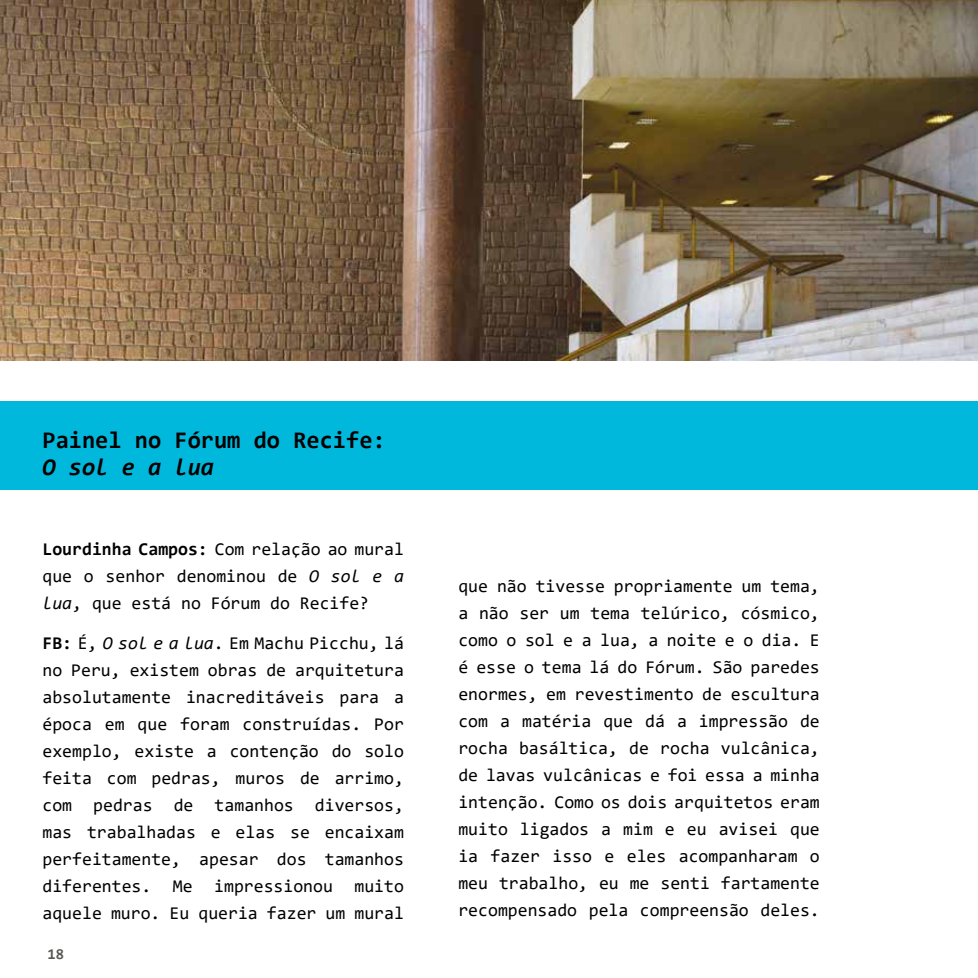
<style>
.page{position:relative;width:978px;height:978px;background:#fff}
.page>*{position:absolute;margin:0;border:0;box-sizing:border-box;transform-origin:0 0}
.t1{font:700 24px "Consolas";color:#000}
.t2{font:italic 700 24px "Consolas";color:#000}
.t3{font:18px/27px "Consolas";color:#000;text-align:justify}
.t4{font:700 15px "Consolas";color:#575756}
.s1{font-weight:700}
.s2{font-style:italic}
</style>
<div class="page">
<div style="left:0;top:402px;width:978px;height:88px;background:#00b8dc"></div>
<img style="left:0;top:0;width:978px;height:360px">
<h1 class="t1" style="left:43px;top:425px;width:345px">Painel no Fórum do Recife:</h1>
<h1 class="t2" style="left:43px;top:450px;width:173px">O sol e a lua</h1>
<p class="t3" style="left:43px;top:535px;width:363px"><span class="s1">Lourdinha Campos:</span> Com relação ao mural que o senhor denominou de <span class="s2">O sol e a lua</span>, que está no Fórum do Recife?</p>
<p class="t3" style="left:43px;top:629px;width:363px"><span class="s1">FB:</span> É, <span class="s2">O sol e a lua</span>. Em Machu Picchu, lá no Peru, existem obras de arquitetura absolutamente inacreditáveis para a época em que foram construídas. Por exemplo, existe a contenção do solo feita com pedras, muros de arrimo, com pedras de tamanhos diversos, mas trabalhadas e elas se encaixam perfeitamente, apesar dos tamanhos diferentes. Me impressionou muito aquele muro. Eu queria fazer um mural</p>
<p class="t4" style="left:47px;top:945px;width:18px">18</p>
<p class="t3" style="left:458px;top:572px;width:363px">que não tivesse propriamente um tema, a não ser um tema telúrico, cósmico, como o sol e a lua, a noite e o dia. E é esse o tema lá do Fórum. São paredes enormes, em revestimento de escultura com a matéria que dá a impressão de rocha basáltica, de rocha vulcânica, de lavas vulcânicas e foi essa a minha intenção. Como os dois arquitetos eram muito ligados a mim e eu avisei que ia fazer isso e eles acompanharam o meu trabalho, eu me senti fartamente recompensado pela compreensão deles.</p>
</div>
